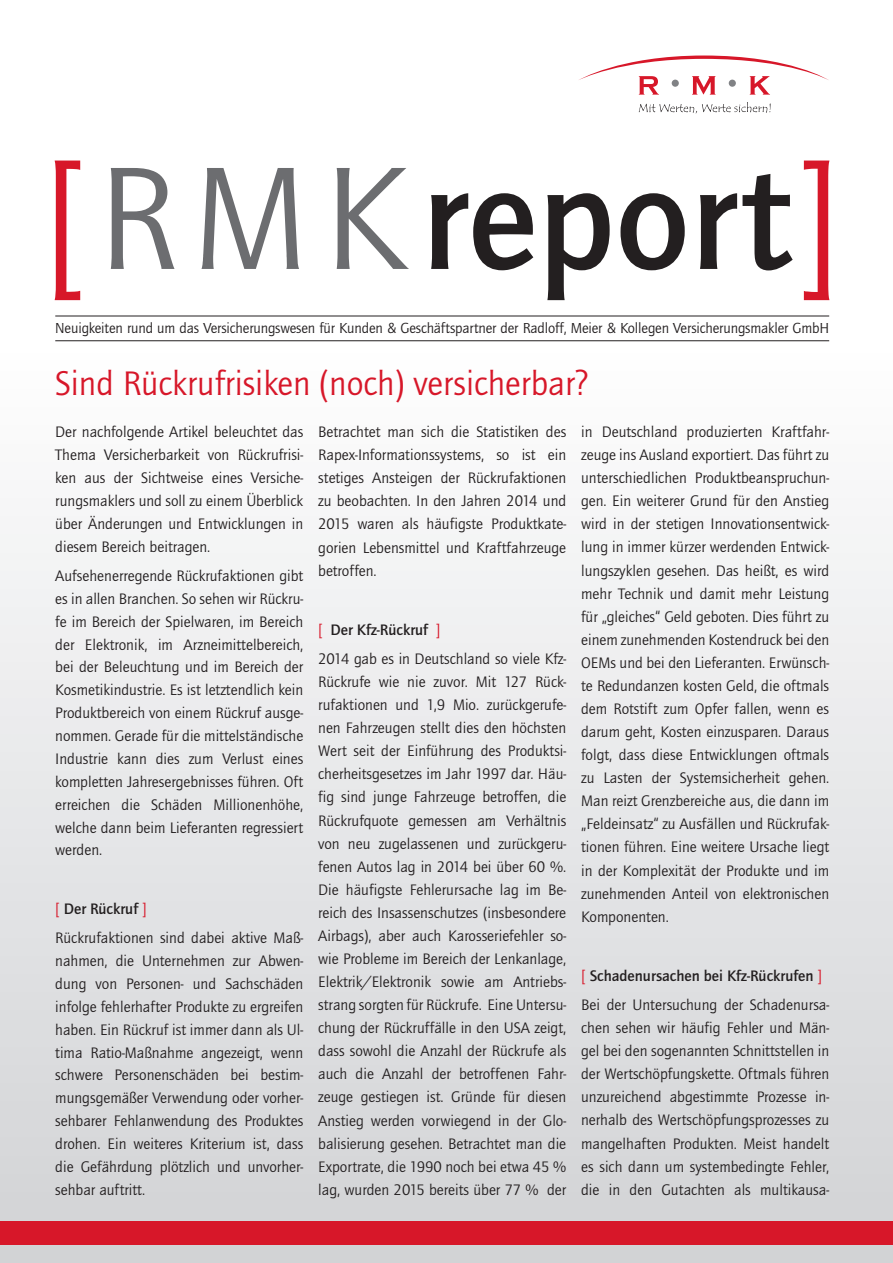
<style>
.page{position:relative;width:893px;height:1263px;background:#fff}
.page>*{position:absolute;margin:0;border:0;box-sizing:border-box;transform-origin:0 0}
.t1{font:700 151.35px "Quay Itc T";color:#231f20}
.t2{font:35.25px "Quay Itc T";color:#d71729}
.t3{font:15.75px/23.1px "Quay Itc T";color:#231f20;text-align:justify}
.t4{font:15px "Quay Itc T";letter-spacing:-.01em;color:#231f20}
.s1{font-weight:400;color:#d71729}
.s2{font-weight:400;color:#6c6d70}
.s3{color:#d71729}
.s4{font-weight:700}
</style>
<div class="page">
<div style="left:0;top:349px;width:893px;height:914px;background:linear-gradient(to bottom,#fefefe,#d1d2d4)"></div>
<hr style="left:55px;top:316px;width:774px;height:1px;background:#231f20">
<hr style="left:55px;top:340px;width:774px;height:1px;background:#231f20">
<div style="left:0;top:1221px;width:893px;height:24px;background:#d71729"></div>
<svg style="left:639px;top:102px;width:132px;height:11px"></svg>
<svg style="left:579px;top:56px;width:250px;height:39px"></svg>
<div style="left:672px;top:80px;width:7px;height:7px;background:#808285;border-radius:50%"></div>
<div style="left:729px;top:80px;width:7px;height:7px;background:#808285;border-radius:50%"></div>
<h1 class="t1" style="left:43px;top:130px;width:800px"><span class="s1">[</span><span class="s2">RMK</span>report<span class="s1">]</span></h1>
<p class="t4" style="left:55px;top:319px;width:775px">Neuigkeiten rund um das Versicherungswesen für Kunden &amp; Geschäftspartner der Radloff, Meier &amp; Kollegen Versicherungsmakler GmbH</p>
<h2 class="t2" style="left:55px;top:362px;width:534px">Sind Rückrufrisiken (noch) versicherbar?</h2>
<p class="t3" style="left:55px;top:420px;width:250px">Der nachfolgende Artikel beleuchtet das Thema Versicherbarkeit von Rückrufrisi&shy;ken aus der Sichtweise eines Versiche&shy;rungsmaklers und soll zu einem Überblick über Änderungen und Entwicklungen in diesem Bereich beitragen.</p>
<p class="t3" style="left:55px;top:564px;width:250px">Aufsehenerregende Rückrufaktionen gibt es in allen Branchen. So sehen wir Rückru&shy;fe im Bereich der Spielwaren, im Bereich der Elektronik, im Arzneimittelbereich, bei der Beleuchtung und im Bereich der Kosmetikindustrie. Es ist letztendlich kein Produktbereich von einem Rückruf ausge&shy;nommen. Gerade für die mittelständische Industrie kann dies zum Verlust eines kompletten Jahresergebnisses führen. Oft erreichen die Schäden Millionenhöhe, welche dann beim Lieferanten regressiert werden.</p>
<p class="t3" style="left:581px;top:420px;width:250px">in Deutschland produzierten Kraftfahr&shy;zeuge ins Ausland exportiert. Das führt zu unterschiedlichen Produktbeanspruchun&shy;gen. Ein weiterer Grund für den Anstieg wird in der stetigen Innovationsentwick&shy;lung in immer kürzer werdenden Entwick&shy;lungszyklen gesehen. Das heißt, es wird mehr Technik und damit mehr Leistung für „gleiches“ Geld geboten. Dies führt zu einem zunehmenden Kostendruck bei den OEMs und bei den Lieferanten. Erwünsch&shy;te Redundanzen kosten Geld, die oftmals dem Rotstift zum Opfer fallen, wenn es darum geht, Kosten einzusparen. Daraus folgt, dass diese Entwicklungen oftmals zu Lasten der Systemsicherheit gehen.<br>Man reizt Grenzbereiche aus, die dann im „Feldeinsatz“ zu Ausfällen und Rückrufak&shy;tionen führen. Eine weitere Ursache liegt in der Komplexität der Produkte und im zunehmenden Anteil von elektronischen Komponenten.</p>
<p class="t3" style="left:318px;top:420px;width:250px">Betrachtet man sich die Statistiken des Rapex-Informationssystems, so ist ein stetiges Ansteigen der Rückrufaktionen zu beobachten. In den Jahren 2014 und 2015 waren als häufigste Produktkate&shy;gorien Lebensmittel und Kraftfahrzeuge betroffen.</p>
<p class="t3" style="left:318px;top:614px;width:250px;line-height:29.4px"><span class="s3">[</span> <span class="s4">Der Kfz-Rückruf</span> <span class="s3">]<br></span>2014 gab es in Deutschland so viele Kfz-</p>
<p class="t3" style="left:318px;top:670px;width:250px">Rückrufe wie nie zuvor. Mit 127 Rück&shy;rufaktionen und 1,9 Mio. zurückgerufe&shy;nen Fahrzeugen stellt dies den höchsten Wert seit der Einführung des Produktsi&shy;cherheitsgesetzes im Jahr 1997 dar. Häu&shy;fig sind junge Fahrzeuge betroffen, die Rückrufquote gemessen am Verhältnis von neu zugelassenen und zurückgeru&shy;fenen Autos lag in 2014 bei über 60 %.<br>Die häufigste Fehlerursache lag im Be&shy;reich des Insassenschutzes (insbesondere Airbags), aber auch Karosseriefehler so&shy;wie Probleme im Bereich der Lenkanlage, Elektrik/Elektronik sowie am Antriebs&shy;strang sorgten für Rückrufe. Eine Untersu&shy;chung der Rückruffälle in den USA zeigt, dass sowohl die Anzahl der Rückrufe als auch die Anzahl der betroffenen Fahr&shy;zeuge gestiegen ist. Gründe für diesen Anstieg werden vorwiegend in der Glo&shy;balisierung gesehen. Betrachtet man die Exportrate, die 1990 noch bei etwa 45 % lag, wurden 2015 bereits über 77 % der</p>
<p class="t3" style="left:55px;top:894px;width:250px;line-height:29.2px"><span class="s3">[</span> <span class="s4">Der Rückruf</span> <span class="s3">]<br></span>Rückrufaktionen sind dabei aktive Maß-</p>
<p class="t3" style="left:55px;top:949px;width:250px">nahmen, die Unternehmen zur Abwen&shy;dung von Personen- und Sachschäden infolge fehlerhafter Produkte zu ergreifen haben. Ein Rückruf ist immer dann als Ul&shy;tima Ratio-Maßnahme angezeigt, wenn schwere Personenschäden bei bestim&shy;mungsgemäßer Verwendung oder vorher&shy;sehbarer Fehlanwendung des Produktes drohen. Ein weiteres Kriterium ist, dass die Gefährdung plötzlich und unvorher&shy;sehbar auftritt.</p>
<p class="t3" style="left:581px;top:960px;width:250px;line-height:29.4px"><span class="s3">[</span> <span class="s4">Schadenursachen bei Kfz-Rückrufen</span> <span class="s3">]<br></span>Bei der Untersuchung der Schadenursa-</p>
<p class="t3" style="left:581px;top:1016px;width:250px">chen sehen wir häufig Fehler und Män&shy;gel bei den sogenannten Schnittstellen in der Wertschöpfungskette. Oftmals führen unzureichend abgestimmte Prozesse in&shy;nerhalb des Wertschöpfungsprozesses zu mangelhaften Produkten. Meist handelt es sich dann um systembedingte Fehler, die in den Gutachten als multikausa-</p>
</div>
